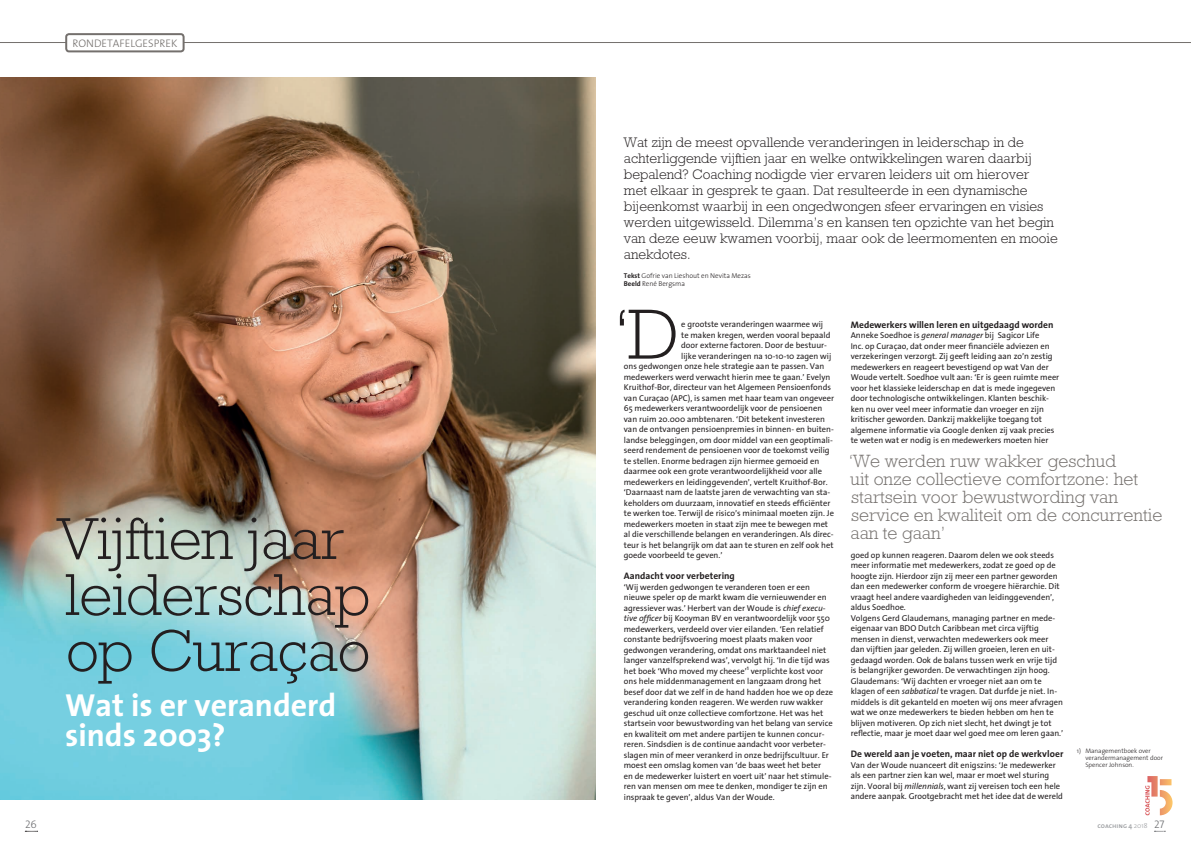
<style>
.page{position:relative;width:1191px;height:842px;background:#fff}
.page>*{position:absolute;margin:0;border:0;box-sizing:border-box;transform-origin:0 0}
.t1{font:300 60px/56px "Rockwell";letter-spacing:-.01em;color:#231f20}
.t2{font:700 32px/30px "Thesis Sans";color:#fff}
.t3{font:300 18px/18px "Rockwell";color:#74706d}
.t4{font:300 14px/16px "Rockwell";color:#231f20}
.t5{font:300 11px "The Sans";color:#74706d}
.t6{font:11px "The Sans Light Caps";color:#6c6d70}
.t7{font:700 9.5px "Thesis Sans";letter-spacing:.005em;color:#231f20}
.t8{font:8.5px/10.5px "Thesis Sans";color:#231f20}
.t9{font:300 7px/8px "The Sans";color:#231f20}
.t10{font:7px "Thesis Sans Semi Bold Caps";color:#9d9fa2}
.t11{font:300 6.5px/7px "The Sans";color:#231f20}
.s1{font-family:"Thesis Sans";font-weight:700}
.s2{font-style:italic}
.s3{font-family:"Thesis Sans";font-weight:600}
.s4{font-family:"The Sans";font-weight:300}
.s5{font-family:"The Sans Light Caps";font-size:11px;color:#6c6d70}
</style>
<div class="page">
<img style="left:0;top:77px;width:595px;height:722px">
<hr style="left:0;top:42px;width:1191px;height:1px;background:#74706d">
<div style="left:66px;top:34px;width:118px;height:17px;background:#fff;border-radius:3px"></div>
<div style="left:65px;top:33px;width:120px;height:19px;border:2px solid #74706d;border-radius:3px"></div>
<svg style="left:620px;top:310px;width:55px;height:49px"></svg>
<svg style="left:1145px;top:776px;width:27px;height:39px"></svg>
<svg style="left:25px;top:831px;width:13px;height:1px"></svg>
<p class="t5" style="left:72px;top:34px;width:106px">RONDETAFELGESPREK</p>
<h1 class="t1" style="left:58px;top:510px;width:314px">Vijftien jaar leiderschap op Curaçao</h1>
<h2 class="t2" style="left:65px;top:689px;width:273px">Wat is er veranderd sinds 2003?</h2>
<p class="t4" style="left:624px;top:134px;width:435px">Wat zijn de meest opvallende veranderingen in leiderschap in de achterliggende vijftien jaar en welke ontwikkelingen waren daarbij bepalend? Coaching nodigde vier ervaren leiders uit om hierover<br>met elkaar in gesprek te gaan. Dat resulteerde in een dynamische bijeenkomst waarbij in een ongedwongen sfeer ervaringen en visies werden uitgewisseld. Dilemma’s en kansen ten opzichte van het begin van deze eeuw kwamen voorbij, maar ook de leermomenten en mooie anekdotes.</p>
<p class="t9" style="left:624px;top:271px;width:129px"><span class="s1">Tekst</span> Gofrie van Lieshout en Nevita Mezas<br><span class="s1">Beeld</span> René Bergsma</p>
<p class="t8" style="left:681px;top:319px;width:143px">e grootste veranderingen waarmee wij</p>
<p class="t8" style="left:681px;top:329px;width:151px">te maken kregen, werden vooral bepaald</p>
<p class="t8" style="left:681px;top:340px;width:147px">door externe factoren. Door de bestuur-</p>
<p class="t8" style="left:681px;top:350px;width:151px">lijke veranderingen na 10-10-10 zagen wij</p>
<p class="t8" style="left:624px;top:361px;width:202px">ons gedwongen onze hele strategie aan te passen. Van</p>
<p class="t8" style="left:624px;top:371px;width:208px">medewerkers werd verwacht hierin mee te gaan.’ Evelyn</p>
<p class="t8" style="left:624px;top:382px;width:209px">Kruithof-Bor, directeur van het Algemeen Pensioenfonds</p>
<p class="t8" style="left:624px;top:392px;width:212px">van Curaçao (APC), is samen met haar team van ongeveer</p>
<p class="t8" style="left:624px;top:403px;width:200px">65 medewerkers verantwoordelijk voor de pensioenen</p>
<p class="t8" style="left:624px;top:413px;width:203px">van ruim 20.000 ambtenaren. ‘Dit betekent investeren</p>
<p class="t8" style="left:624px;top:424px;width:212px">van de ontvangen pensioenpremies in binnen- en buiten-</p>
<p class="t8" style="left:624px;top:434px;width:210px">landse beleggingen, om door middel van een geoptimali-</p>
<p class="t8" style="left:624px;top:445px;width:207px">seerd rendement de pensioenen voor de toekomst veilig</p>
<p class="t8" style="left:624px;top:455px;width:197px">te stellen. Enorme bedragen zijn hiermee gemoeid en</p>
<p class="t8" style="left:624px;top:466px;width:200px">daarmee ook een grote verantwoordelijkheid voor alle</p>
<p class="t8" style="left:624px;top:476px;width:205px">medewerkers en leidinggevenden’, vertelt Kruithof-Bor.</p>
<p class="t8" style="left:624px;top:487px;width:208px">‘Daarnaast nam de laatste jaren de verwachting van sta-</p>
<p class="t8" style="left:624px;top:497px;width:208px">keholders om duurzaam, innovatief en steeds efficiënter</p>
<p class="t8" style="left:624px;top:508px;width:212px">te werken toe. Terwijl de risico’s minimaal moeten zijn. Je</p>
<p class="t8" style="left:624px;top:518px;width:206px">medewerkers moeten in staat zijn mee te bewegen met</p>
<p class="t8" style="left:624px;top:529px;width:211px">al die verschillende belangen en veranderingen. Als direc-</p>
<p class="t8" style="left:624px;top:539px;width:211px">teur is het belangrijk om dat aan te sturen en zelf ook het</p>
<p class="t8" style="left:624px;top:550px;width:100px">goede voorbeeld te geven.’</p>
<p class="t7" style="left:624px;top:568px;width:112px">Aandacht voor verbetering</p>
<p class="t8" style="left:624px;top:581px;width:211px">‘Wij werden gedwongen te veranderen toen er een nieuwe speler op de markt kwam die vernieuwender en agressiever was.’ Herbert van der Woude is <span class="s2">chief execu&shy;tive officer</span> bij Kooyman BV en verantwoordelijk voor 550 medewerkers, verdeeld over vier eilanden. ‘Een relatief constante bedrijfsvoering moest plaats maken voor gedwongen verandering, omdat ons marktaandeel niet langer vanzelfsprekend was’, vervolgt hij. ‘In die tijd was het boek ‘Who moved my cheese’<sup>1</sup> verplichte kost voor ons hele middenmanagement en langzaam drong het besef door dat we zelf in de hand hadden hoe we op deze verandering konden reageren. We werden ruw wakker geschud uit onze collectieve comfortzone. Het was het startsein voor bewustwording van het belang van service en kwaliteit om met andere partijen te kunnen concur&shy;reren. Sindsdien is de continue aandacht voor verbeter&shy;slagen min of meer verankerd in onze bedrijfscultuur. Er moest een omslag komen van ‘de baas weet het beter<br>en de medewerker luistert en voert uit’ naar het stimule&shy;ren van mensen om mee te denken, mondiger te zijn en inspraak te geven’, aldus Van der Woude.</p>
<p class="t7" style="left:850px;top:317px;width:204px">Medewerkers willen leren en uitgedaagd worden</p>
<p class="t8" style="left:850px;top:330px;width:210px">Anneke Soedhoe is <span class="s2">general manager</span> bij Sagicor Life<br>Inc. op Curaçao, dat onder meer financiële adviezen en verzekeringen verzorgt. Zij geeft leiding aan zo’n zestig medewerkers en reageert bevestigend op wat Van der Woude vertelt. Soedhoe vult aan: ‘Er is geen ruimte meer voor het klassieke leiderschap en dat is mede ingegeven door technologische ontwikkelingen. Klanten beschik&shy;ken nu over veel meer informatie dan vroeger en zijn kritischer geworden. Dankzij makkelijke toegang tot algemene informatie via Google denken zij vaak precies te weten wat er nodig is en medewerkers moeten hier</p>
<h3 class="t3" style="left:848px;top:452px;width:315px">‘We werden ruw wakker geschud<br>uit onze collectieve comfortzone: het startsein voor bewustwording van service en kwaliteit om de concurrentie aan te gaan’</h3>
<p class="t8" style="left:850px;top:549px;width:214px">goed op kunnen reageren. Daarom delen we ook steeds meer informatie met medewerkers, zodat ze goed op de hoogte zijn. Hierdoor zijn zij meer een partner geworden dan een medewerker conform de vroegere hiërarchie. Dit vraagt heel andere vaardigheden van leidinggevenden’, aldus Soedhoe.<br>Volgens Gerd Glaudemans, managing partner en mede&shy;eigenaar van BDO Dutch Caribbean met circa vijftig mensen in dienst, verwachten medewerkers ook meer dan vijftien jaar geleden. Zij willen groeien, leren en uit&shy;gedaagd worden. Ook de balans tussen werk en vrije tijd is belangrijker geworden. De verwachtingen zijn hoog.<br>Glaudemans: ‘Wij dachten er vroeger niet aan om te klagen of een <span class="s2">sabbatical</span> te vragen. Dat durfde je niet. In&shy;middels is dit gekanteld en moeten wij ons meer afvragen wat we onze medewerkers te bieden hebben om hen te blijven motiveren. Op zich niet slecht, het dwingt je tot reflectie, maar je moet daar wel goed mee om leren gaan.’</p>
<p class="t7" style="left:850px;top:746px;width:214px">De wereld aan je voeten, maar niet op de werkvloer</p>
<p class="t8" style="left:850px;top:759px;width:214px">Van der Woude nuanceert dit enigszins: ‘Je medewerker als een partner zien kan wel, maar er moet wel sturing zijn. Vooral bij <span class="s2">millennials</span>, want zij vereisen toch een hele andere aanpak. Grootgebracht met het idee dat de wereld</p>
<p class="t11" style="left:1085px;top:747px;width:79px;text-indent:-9px">1) Managementboek over verandermanagement door<br>Spencer Johnson.</p>
<p class="t6" style="left:25px;top:815px;width:13px">26</p>
<p class="t10" style="left:1097px;top:820px;width:68px">coaching <span class="s3">4</span> <span class="s4">2018</span> <span class="s5">27</span></p>
</div>
